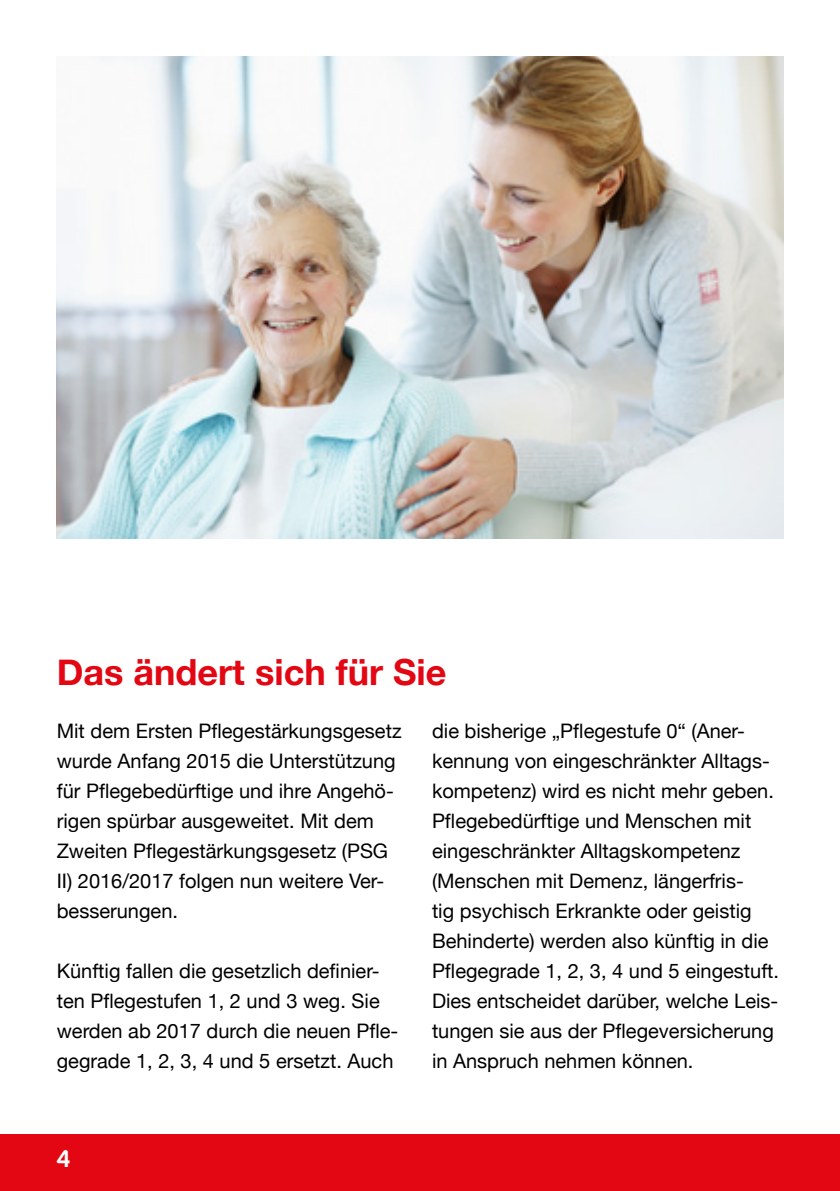
<style>
.page{position:relative;width:840px;height:1191px;background:#fff}
.page>*{position:absolute;margin:0;border:0;box-sizing:border-box;transform-origin:0 0}
.t1{font:700 36px "Helvetica Neue";color:#e30613}
.t2{font:700 24px "Oblik";color:#fff}
.t3{font:20px/30px "Helvetica Neue";color:#000}
</style>
<div class="page">
<div style="left:0;top:1134px;width:839px;height:57px;background:#e30613"></div>
<img style="left:57px;top:57px;width:725px;height:482px">
<hr style="left:839px;top:543px;width:1px;height:591px;background:#76c8d4">
<h1 class="t1" style="left:57px;top:644px;width:391px">Das ändert sich für Sie</h1>
<p class="t3" style="left:57px;top:717px;width:346px">Mit dem Ersten Pflegestärkungsgesetz wurde Anfang 2015 die Unterstützung für Pflegebedürftige und ihre Angehö&shy;rigen spürbar ausgeweitet. Mit dem Zweiten Pflegestärkungsgesetz (PSG II) 2016/2017 folgen nun weitere Ver&shy;besserungen.</p>
<p class="t3" style="left:432px;top:717px;width:348px">die bisherige „Pflegestufe 0“ (Aner&shy;kennung von eingeschränkter Alltags&shy;kompetenz) wird es nicht mehr geben.<br>Pflegebedürftige und Menschen mit eingeschränkter Alltagskompetenz (Menschen mit Demenz, längerfris-<br>tig psychisch Erkrankte oder geistig Behinderte) werden also künftig in die Pflegegrade 1, 2, 3, 4 und 5 eingestuft.<br>Dies entscheidet darüber, welche Leis&shy;tungen sie aus der Pflegeversicherung in Anspruch nehmen können.</p>
<p class="t3" style="left:57px;top:957px;width:343px">Künftig fallen die gesetzlich definier&shy;ten Pflegestufen 1, 2 und 3 weg. Sie werden ab 2017 durch die neuen Pfle&shy;gegrade 1, 2, 3, 4 und 5 ersetzt. Auch</p>
<p class="t2" style="left:57px;top:1144px;width:15px">4</p>
</div>
